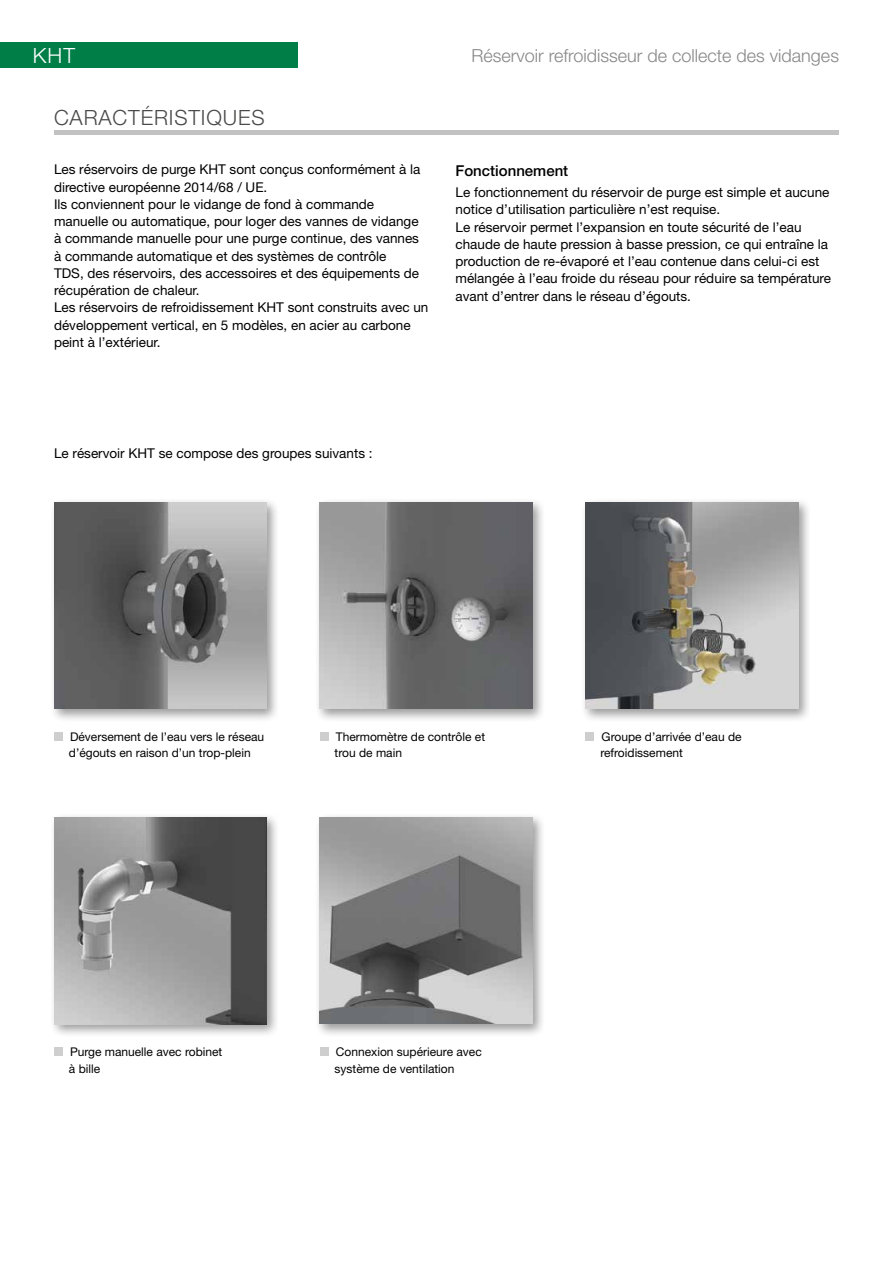
<style>
.page{position:relative;width:893px;height:1263px;background:#fff}
.page>*{position:absolute;margin:0;border:0;box-sizing:border-box;transform-origin:0 0}
.t1{font:300 21px "Helvetica Neue";letter-spacing:.04em;color:#4a4a49}
.t2{font:300 21px "Helvetica Neue";color:#fff}
.t3{font:300 18px "Helvetica Neue";color:#878787}
.t4{font:500 15px "Helvetica Neue";color:#000}
.t5{font:13.5px/17.2px "Helvetica Neue";color:#000}
.t6{font:12px/16.5px "Helvetica Neue";color:#000}
</style>
<div class="page">
<div style="left:0;top:42px;width:298px;height:26px;background:#007e48"></div>
<hr style="left:54px;top:131px;width:785px;height:4px;background:#c2c2c2">
<div style="left:54px;top:732px;width:9px;height:9px;background:#cecece"></div>
<div style="left:54px;top:1047px;width:9px;height:9px;background:#cecece"></div>
<div style="left:320px;top:1047px;width:8px;height:9px;background:#cecece"></div>
<div style="left:320px;top:732px;width:8px;height:9px;background:#cecece"></div>
<div style="left:585px;top:732px;width:9px;height:9px;background:#cecece"></div>
<div style="left:49px;top:498px;width:231px;height:224px;background:#000;opacity:.4"></div>
<img style="left:54px;top:502px;width:213px;height:207px">
<div style="left:49px;top:813px;width:231px;height:224px;background:#000;opacity:.4"></div>
<img style="left:54px;top:817px;width:213px;height:207px">
<div style="left:315px;top:813px;width:231px;height:224px;background:#000;opacity:.4"></div>
<img style="left:320px;top:817px;width:212px;height:206px">
<div style="left:315px;top:498px;width:231px;height:224px;background:#000;opacity:.4"></div>
<img style="left:320px;top:502px;width:212px;height:207px">
<div style="left:581px;top:498px;width:230px;height:224px;background:#000;opacity:.4"></div>
<img style="left:585px;top:502px;width:213px;height:207px">
<h1 class="t2" style="left:33px;top:43px;width:44px">KHT</h1>
<h2 class="t3" style="left:471px;top:45px;width:369px">Réservoir refroidisseur de collecte des vidanges</h2>
<h1 class="t1" style="left:54px;top:105px;width:212px">CARACTÉRISTIQUES</h1>
<p class="t5" style="left:54px;top:161px;width:376px">Les réservoirs de purge KHT sont conçus conformément à la directive européenne 2014/68 / UE.<br>Ils conviennent pour le vidange de fond à commande manuelle ou automatique, pour loger des vannes de vidange à commande manuelle pour une purge continue, des vannes à commande automatique et des systèmes de contrôle<br>TDS, des réservoirs, des accessoires et des équipements de récupération de chaleur.<br>Les réservoirs de refroidissement KHT sont construits avec un développement vertical, en 5 modèles, en acier au carbone peint à l’extérieur.</p>
<p class="t4" style="left:455px;top:161px;width:114px">Fonctionnement</p>
<p class="t5" style="left:455px;top:183px;width:377px">Le fonctionnement du réservoir de purge est simple et aucune notice d’utilisation particulière n’est requise.<br>Le réservoir permet l’expansion en toute sécurité de l’eau chaude de haute pression à basse pression, ce qui entraîne la production de re-évaporé et l’eau contenue dans celui-ci est mélangée à l’eau froide du réseau pour réduire sa température avant d’entrer dans le réseau d’égouts.</p>
<p class="t5" style="left:54px;top:444px;width:320px">Le réservoir KHT se compose des groupes suivants :</p>
<p class="t6" style="left:69px;top:728px;width:197px">Déversement de l’eau vers le réseau d’égouts en raison d’un trop-plein</p>
<p class="t6" style="left:335px;top:728px;width:152px">Thermomètre de contrôle et trou de main</p>
<p class="t6" style="left:600px;top:728px;width:143px">Groupe d’arrivée d’eau de refroidissement</p>
<p class="t6" style="left:69px;top:1043px;width:155px">Purge manuelle avec robinet à bille</p>
<p class="t6" style="left:335px;top:1043px;width:149px">Connexion supérieure avec système de ventilation</p>
</div>
